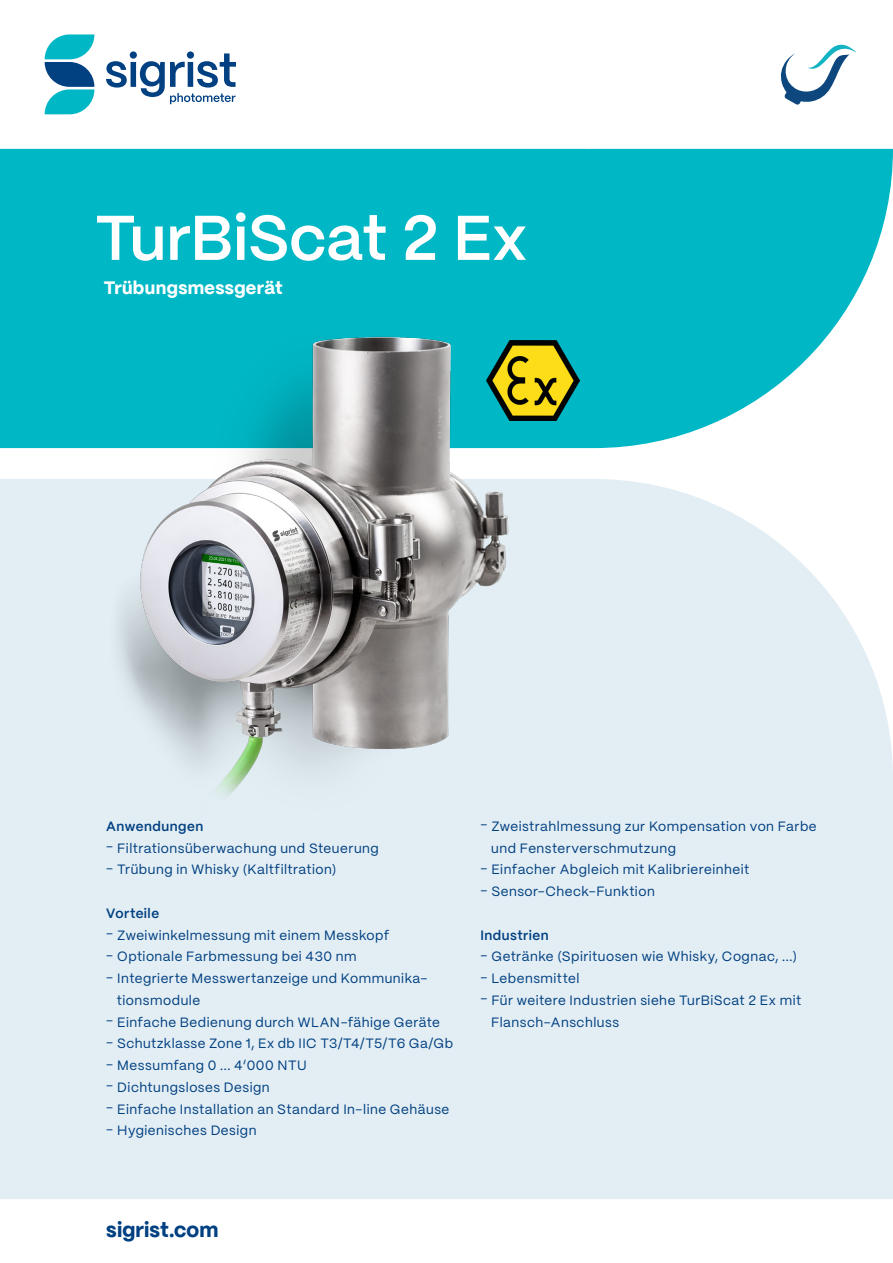
<style>
.page{position:relative;width:893px;height:1263px;background:#fff}
.page>*{position:absolute;margin:0;border:0;box-sizing:border-box;transform-origin:0 0}
.t1{font:600 63px "PP Mori";color:#fff}
.t2{font:800 21px "PP Mori";letter-spacing:.01em;color:#014081}
.Untertitel{font:800 18px "PP Mori";letter-spacing:.02em;color:#fff}
.Grundtext{font:13.5px/21.8px "PP Mori";letter-spacing:.035em;color:#014081}
.Untertitel-2{font:600 13.5px "PP Mori";letter-spacing:.035em;color:#014081}
</style>
<div class="page">
<svg style="left:0;top:149px;width:893px;height:299px;background:#18bdca"></svg>
<div style="left:0;top:479px;width:893px;height:720px;background:#e3eef4"></div>
<svg style="left:45px;top:34px;width:49px;height:80px"></svg>
<svg style="left:106px;top:51px;width:130px;height:53px"></svg>
<img style="left:53px;top:313px;width:508px;height:508px">
<img style="left:487px;top:340px;width:92px;height:80px">
<svg style="left:781px;top:44px;width:75px;height:61px"></svg>
<p class="t1" style="left:95px;top:183px;width:433px">TurBiScat 2 Ex</p>
<p class="Untertitel" style="left:104px;top:272px;width:180px">Trübungsmessgerät</p>
<p class="Untertitel-2" style="left:106px;top:814px;width:98px">Anwendungen</p>
<p class="Grundtext" style="left:106px;top:836px;width:274px">- Filtrationsüberwachung und Steuerung</p>
<p class="Grundtext" style="left:106px;top:858px;width:232px">- Trübung in Whisky (Kaltfiltration)</p>
<p class="Untertitel-2" style="left:106px;top:901px;width:54px">Vorteile</p>
<p class="Grundtext" style="left:106px;top:923px;width:285px">- Zweiwinkelmessung mit einem Messkopf</p>
<p class="Grundtext" style="left:106px;top:945px;width:252px">- Optionale Farbmessung bei 430 nm</p>
<p class="Grundtext" style="left:117px;top:967px;width:312px;text-indent:-11px">- Integrierte Messwertanzeige und Kommunika&shy;tionsmodule</p>
<p class="Grundtext" style="left:106px;top:1010px;width:335px">- Einfache Bedienung durch WLAN-fähige Geräte</p>
<p class="Grundtext" style="left:106px;top:1032px;width:348px">- Schutzklasse Zone 1, Ex db IIC T3/T4/T5/T6 Ga/Gb</p>
<p class="Grundtext" style="left:106px;top:1054px;width:202px">- Messumfang 0 ... 4‘000 NTU</p>
<p class="Grundtext" style="left:106px;top:1075px;width:165px">- Dichtungsloses Design</p>
<p class="Grundtext" style="left:106px;top:1097px;width:344px">- Einfache Installation an Standard In-line Gehäuse</p>
<p class="Grundtext" style="left:106px;top:1119px;width:152px">- Hygienisches Design</p>
<p class="Grundtext" style="left:491px;top:814px;width:327px;text-indent:-11px">- Zweistrahlmessung zur Kompensation von Farbe und Fensterverschmutzung</p>
<p class="Grundtext" style="left:480px;top:858px;width:270px">- Einfacher Abgleich mit Kalibriereinheit</p>
<p class="Grundtext" style="left:480px;top:880px;width:176px">- Sensor-Check-Funktion</p>
<p class="Untertitel-2" style="left:480px;top:923px;width:70px">Industrien</p>
<p class="Grundtext" style="left:480px;top:945px;width:318px">- Getränke (Spirituosen wie Whisky, Cognac, ...)</p>
<p class="Grundtext" style="left:480px;top:967px;width:100px">- Lebensmittel</p>
<p class="Grundtext" style="left:491px;top:988px;width:312px;text-indent:-11px">- Für weitere Industrien siehe TurBiScat 2 Ex mit<br>Flansch-Anschluss</p>
<p class="t2" style="left:106px;top:1211px;width:114px">sigrist.com</p>
</div>
